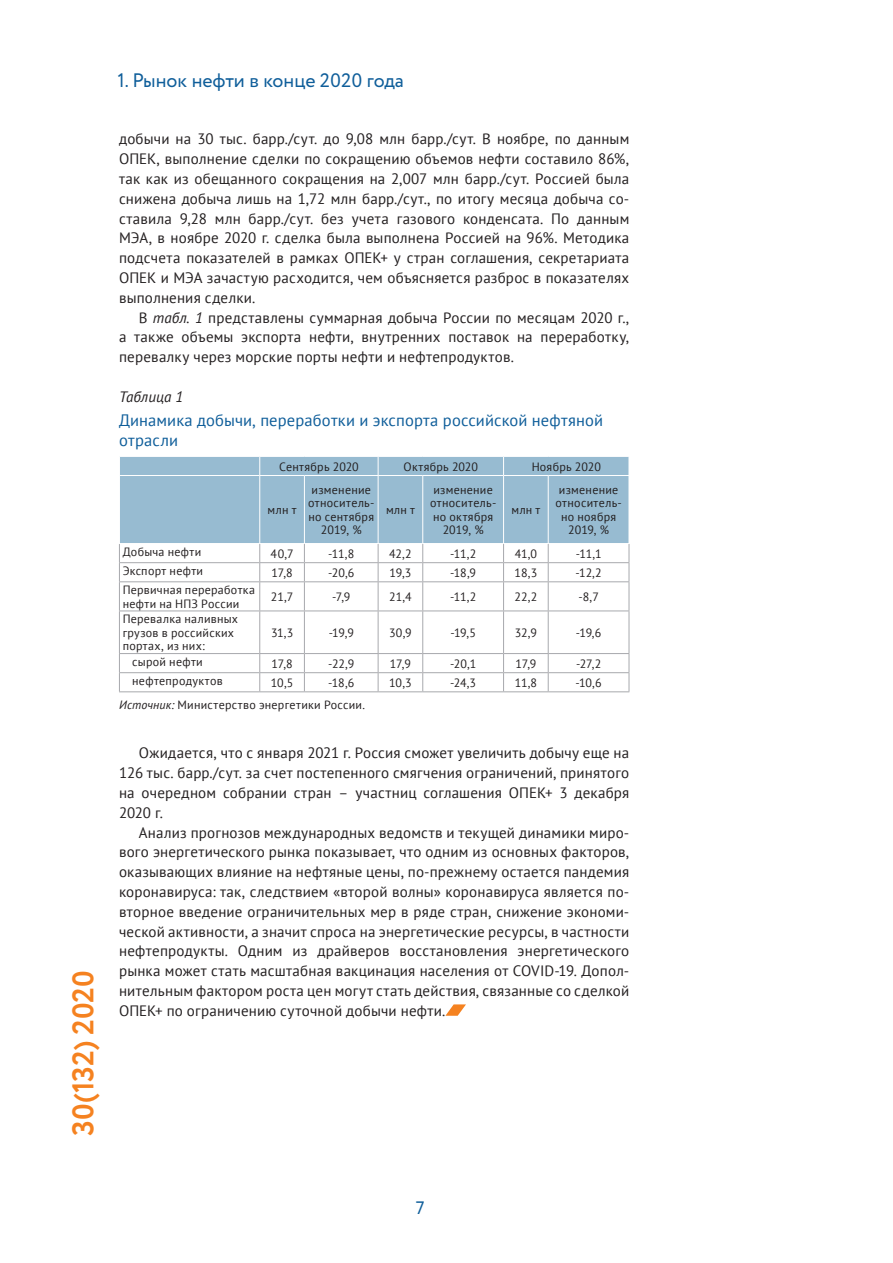
<style>
.page{position:relative;width:893px;height:1263px;background:#fff}
.page>*{position:absolute;margin:0;border:0;box-sizing:border-box;transform-origin:0 0}
.t1{font:700 30px "Circe";letter-spacing:-.01em;color:#f58220}
.t2{font:19.5px "Circe";color:#0f5e9a}
.t3{font:18px "Circe";color:#0f5e9a}
.t4{font:16.5px/19.8px "PT Sans";letter-spacing:.01em;color:#0f5e9a}
.t5{font:15px/19.8px "PT Sans";letter-spacing:.015em;color:#231f20;text-align:justify}
.t6{font:italic 15px "PT Sans";color:#231f20}
.t7{font:12px/13.5px "PT Sans";letter-spacing:.02em;color:#231f20;text-align:center}
.s1{font-style:italic}
</style>
<div class="page">
<hr style="left:119px;top:610px;width:141px;height:1px;background:#a8a9ad">
<hr style="left:119px;top:611px;width:1px;height:42px;background:#a8a9ad">
<hr style="left:260px;top:610px;width:44px;height:1px;background:#a8a9ad">
<hr style="left:259px;top:611px;width:1px;height:42px;background:#a8a9ad">
<hr style="left:304px;top:610px;width:74px;height:1px;background:#a8a9ad">
<hr style="left:304px;top:611px;width:1px;height:42px;background:#a8a9ad">
<hr style="left:378px;top:610px;width:45px;height:1px;background:#a8a9ad">
<hr style="left:378px;top:611px;width:1px;height:42px;background:#a8a9ad">
<hr style="left:423px;top:610px;width:81px;height:1px;background:#a8a9ad">
<hr style="left:422px;top:611px;width:1px;height:42px;background:#a8a9ad">
<hr style="left:504px;top:610px;width:44px;height:1px;background:#a8a9ad">
<hr style="left:503px;top:611px;width:1px;height:42px;background:#a8a9ad">
<hr style="left:548px;top:610px;width:81px;height:1px;background:#a8a9ad">
<hr style="left:548px;top:611px;width:1px;height:42px;background:#a8a9ad">
<hr style="left:629px;top:611px;width:1px;height:42px;background:#a8a9ad">
<hr style="left:119px;top:653px;width:141px;height:1px;background:#a8a9ad">
<hr style="left:260px;top:653px;width:44px;height:1px;background:#a8a9ad">
<hr style="left:304px;top:653px;width:74px;height:1px;background:#a8a9ad">
<hr style="left:378px;top:653px;width:45px;height:1px;background:#a8a9ad">
<hr style="left:423px;top:653px;width:81px;height:1px;background:#a8a9ad">
<hr style="left:504px;top:653px;width:44px;height:1px;background:#a8a9ad">
<hr style="left:548px;top:653px;width:81px;height:1px;background:#a8a9ad">
<hr style="left:119px;top:672px;width:141px;height:1px;background:#a8a9ad">
<svg style="left:119px;top:654px;width:1px;height:37px"></svg>
<hr style="left:260px;top:672px;width:44px;height:1px;background:#a8a9ad">
<svg style="left:259px;top:654px;width:1px;height:37px"></svg>
<hr style="left:304px;top:672px;width:74px;height:1px;background:#a8a9ad">
<svg style="left:304px;top:654px;width:1px;height:37px"></svg>
<hr style="left:378px;top:672px;width:45px;height:1px;background:#a8a9ad">
<svg style="left:378px;top:654px;width:1px;height:37px"></svg>
<hr style="left:423px;top:672px;width:81px;height:1px;background:#a8a9ad">
<svg style="left:422px;top:654px;width:1px;height:37px"></svg>
<hr style="left:504px;top:672px;width:44px;height:1px;background:#a8a9ad">
<svg style="left:503px;top:654px;width:1px;height:37px"></svg>
<hr style="left:548px;top:672px;width:81px;height:1px;background:#a8a9ad">
<svg style="left:548px;top:654px;width:1px;height:37px"></svg>
<svg style="left:629px;top:654px;width:1px;height:37px"></svg>
<hr style="left:119px;top:691px;width:141px;height:1px;background:#a8a9ad">
<hr style="left:260px;top:691px;width:44px;height:1px;background:#a8a9ad">
<hr style="left:304px;top:691px;width:74px;height:1px;background:#a8a9ad">
<hr style="left:378px;top:691px;width:45px;height:1px;background:#a8a9ad">
<hr style="left:423px;top:691px;width:81px;height:1px;background:#a8a9ad">
<hr style="left:504px;top:691px;width:44px;height:1px;background:#a8a9ad">
<hr style="left:548px;top:691px;width:81px;height:1px;background:#a8a9ad">
<svg style="left:119px;top:456px;width:511px;height:154px"></svg>
<hr style="left:119px;top:475px;width:141px;height:1px;background:#fff">
<hr style="left:119px;top:476px;width:1px;height:67px;background:#fff">
<hr style="left:260px;top:475px;width:44px;height:1px;background:#fff">
<hr style="left:259px;top:476px;width:1px;height:67px;background:#fff">
<hr style="left:304px;top:475px;width:74px;height:1px;background:#fff">
<hr style="left:304px;top:476px;width:1px;height:67px;background:#fff">
<hr style="left:378px;top:475px;width:45px;height:1px;background:#fff">
<hr style="left:378px;top:476px;width:1px;height:67px;background:#fff">
<hr style="left:423px;top:475px;width:81px;height:1px;background:#fff">
<hr style="left:422px;top:476px;width:1px;height:67px;background:#fff">
<hr style="left:504px;top:475px;width:44px;height:1px;background:#fff">
<hr style="left:503px;top:476px;width:1px;height:67px;background:#fff">
<hr style="left:548px;top:475px;width:81px;height:1px;background:#fff">
<hr style="left:548px;top:476px;width:1px;height:67px;background:#fff">
<hr style="left:629px;top:476px;width:1px;height:67px;background:#fff">
<hr style="left:119px;top:543px;width:141px;height:1px;background:#fff">
<hr style="left:260px;top:543px;width:44px;height:1px;background:#fff">
<hr style="left:304px;top:543px;width:74px;height:1px;background:#fff">
<hr style="left:378px;top:543px;width:45px;height:1px;background:#fff">
<hr style="left:423px;top:543px;width:81px;height:1px;background:#fff">
<hr style="left:504px;top:543px;width:44px;height:1px;background:#fff">
<hr style="left:548px;top:543px;width:81px;height:1px;background:#fff">
<svg style="left:445px;top:1004px;width:21px;height:12px"></svg>
<h1 class="t1" style="left:63px;top:1136px;width:167px;rotate:-90deg">30(132) 2020</h1>
<h2 class="t2" style="left:117px;top:67px;width:288px">1. Рынок нефти в конце 2020 года</h2>
<p class="t5" style="left:119px;top:129px;width:512px">добычи на 30 тыс. барр./сут. до 9,08 млн барр./сут. В ноябре, по данным ОПЕК, выполнение сделки по сокращению объемов нефти составило 86%, так как из обещанного сокращения на 2,007 млн барр./сут. Россией была снижена добыча лишь на 1,72 млн барр./сут., по итогу месяца добыча со&shy;ставила 9,28 млн барр./сут. без учета газового конденсата. По данным МЭА, в ноябре 2020 г. сделка была выполнена Россией на 96%. Методика подсчета показателей в рамках ОПЕК+ у стран соглашения, секретариата ОПЕК и МЭА зачастую расходится, чем объясняется разброс в показателях выполнения сделки.</p>
<p class="t5" style="left:119px;top:307px;width:512px;text-indent:20px">В <span class="s1">табл. 1</span> представлены суммарная добыча России по месяцам 2020 г., а также объемы экспорта нефти, внутренних поставок на переработку, перевалку через морские порты нефти и нефтепродуктов.</p>
<p class="t6" style="left:119px;top:387px;width:66px">Таблица 1</p>
<p class="t4" style="left:119px;top:410px;width:486px">Динамика добычи, переработки и экспорта российской нефтяной отрасли</p>
<p class="t7" style="left:279px;top:459px;width:81px">Сентябрь 2020</p>
<p class="t7" style="left:404px;top:459px;width:76px">Октябрь 2020</p>
<p class="t7" style="left:532px;top:459px;width:71px">Ноябрь 2020</p>
<p class="t7" style="left:268px;top:503px;width:30px">млн т</p>
<p class="t7" style="left:308px;top:483px;width:68px">изменение относитель&shy;но сентября<br>2019, %</p>
<p class="t7" style="left:430px;top:483px;width:68px">изменение относитель&shy;но октября<br>2019, %</p>
<p class="t7" style="left:555px;top:483px;width:68px">изменение относитель&shy;но ноября<br>2019, %</p>
<p class="t7" style="left:386px;top:503px;width:30px">млн т</p>
<p class="t7" style="left:511px;top:503px;width:30px">млн т</p>
<p class="t7" style="left:123px;top:545px;width:80px">Добыча нефти</p>
<p class="t7" style="left:271px;top:546px;width:25px">40,7</p>
<p class="t7" style="left:328px;top:546px;width:28px">-11,8</p>
<p class="t7" style="left:389px;top:546px;width:24px">42,2</p>
<p class="t7" style="left:450px;top:546px;width:28px">-11,2</p>
<p class="t7" style="left:515px;top:546px;width:24px">41,0</p>
<p class="t7" style="left:576px;top:546px;width:27px">-11,1</p>
<p class="t7" style="left:123px;top:564px;width:82px">Экспорт нефти</p>
<p class="t7" style="left:271px;top:566px;width:23px">17,8</p>
<p class="t7" style="left:328px;top:566px;width:28px">-20,6</p>
<p class="t7" style="left:390px;top:566px;width:23px">19,3</p>
<p class="t7" style="left:450px;top:566px;width:27px">-18,9</p>
<p class="t7" style="left:515px;top:566px;width:24px">18,3</p>
<p class="t7" style="left:575px;top:566px;width:28px">-12,2</p>
<p class="t7" style="left:123px;top:583px;width:134px;text-align:left">Первичная переработка нефти на НПЗ России</p>
<p class="t7" style="left:271px;top:590px;width:24px">21,7</p>
<p class="t7" style="left:332px;top:590px;width:20px">-7,9</p>
<p class="t7" style="left:389px;top:590px;width:24px">21,4</p>
<p class="t7" style="left:450px;top:590px;width:28px">-11,2</p>
<p class="t7" style="left:515px;top:590px;width:24px">22,2</p>
<p class="t7" style="left:578px;top:590px;width:22px">-8,7</p>
<p class="t7" style="left:123px;top:612px;width:117px;text-align:left">Перевалка наливных грузов в российских портах, из них:</p>
<p class="t7" style="left:271px;top:626px;width:24px">31,3</p>
<p class="t7" style="left:329px;top:626px;width:27px">-19,9</p>
<p class="t7" style="left:389px;top:626px;width:24px">30,9</p>
<p class="t7" style="left:450px;top:626px;width:27px">-19,5</p>
<p class="t7" style="left:515px;top:626px;width:24px">32,9</p>
<p class="t7" style="left:576px;top:626px;width:27px">-19,6</p>
<p class="t7" style="left:132px;top:655px;width:72px">сырой нефти</p>
<p class="t7" style="left:271px;top:656px;width:23px">17,8</p>
<p class="t7" style="left:328px;top:656px;width:28px">-22,9</p>
<p class="t7" style="left:390px;top:656px;width:22px">17,9</p>
<p class="t7" style="left:450px;top:656px;width:28px">-20,1</p>
<p class="t7" style="left:515px;top:656px;width:22px">17,9</p>
<p class="t7" style="left:576px;top:656px;width:27px">-27,2</p>
<p class="t7" style="left:132px;top:674px;width:92px">нефтепродуктов</p>
<p class="t7" style="left:271px;top:676px;width:24px">10,5</p>
<p class="t7" style="left:328px;top:676px;width:28px">-18,6</p>
<p class="t7" style="left:389px;top:676px;width:24px">10,3</p>
<p class="t7" style="left:450px;top:676px;width:27px">-24,3</p>
<p class="t7" style="left:515px;top:676px;width:24px">11,8</p>
<p class="t7" style="left:576px;top:676px;width:28px">-10,6</p>
<p class="t7" style="left:119px;top:698px;width:247px"><span class="s1">Источник:</span> Министерство энергетики России.</p>
<p class="t5" style="left:119px;top:743px;width:512px;text-indent:20px">Ожидается, что с января 2021 г. Россия сможет увеличить добычу еще на 126 тыс. барр./сут. за счет постепенного смягчения ограничений, принятого на очередном собрании стран – участниц соглашения ОПЕК+ 3 декабря 2020 г.</p>
<p class="t5" style="left:119px;top:822px;width:512px;text-indent:20px">Анализ прогнозов международных ведомств и текущей динамики миро&shy;вого энергетического рынка показывает, что одним из основных факторов, оказывающих влияние на нефтяные цены, по-прежнему остается пандемия коронавируса: так, следствием «второй волны» коронавируса является по&shy;вторное введение ограничительных мер в ряде стран, снижение экономи&shy;ческой активности, а значит спроса на энергетические ресурсы, в частности нефтепродукты. Одним из драйверов восстановления энергетического рынка может стать масштабная вакцинация населения от COVID-19. Допол&shy;нительным фактором роста цен могут стать действия, связанные со сделкой ОПЕК+ по ограничению суточной добычи нефти.</p>
<p class="t3" style="left:416px;top:1196px;width:10px">7</p>
</div>
